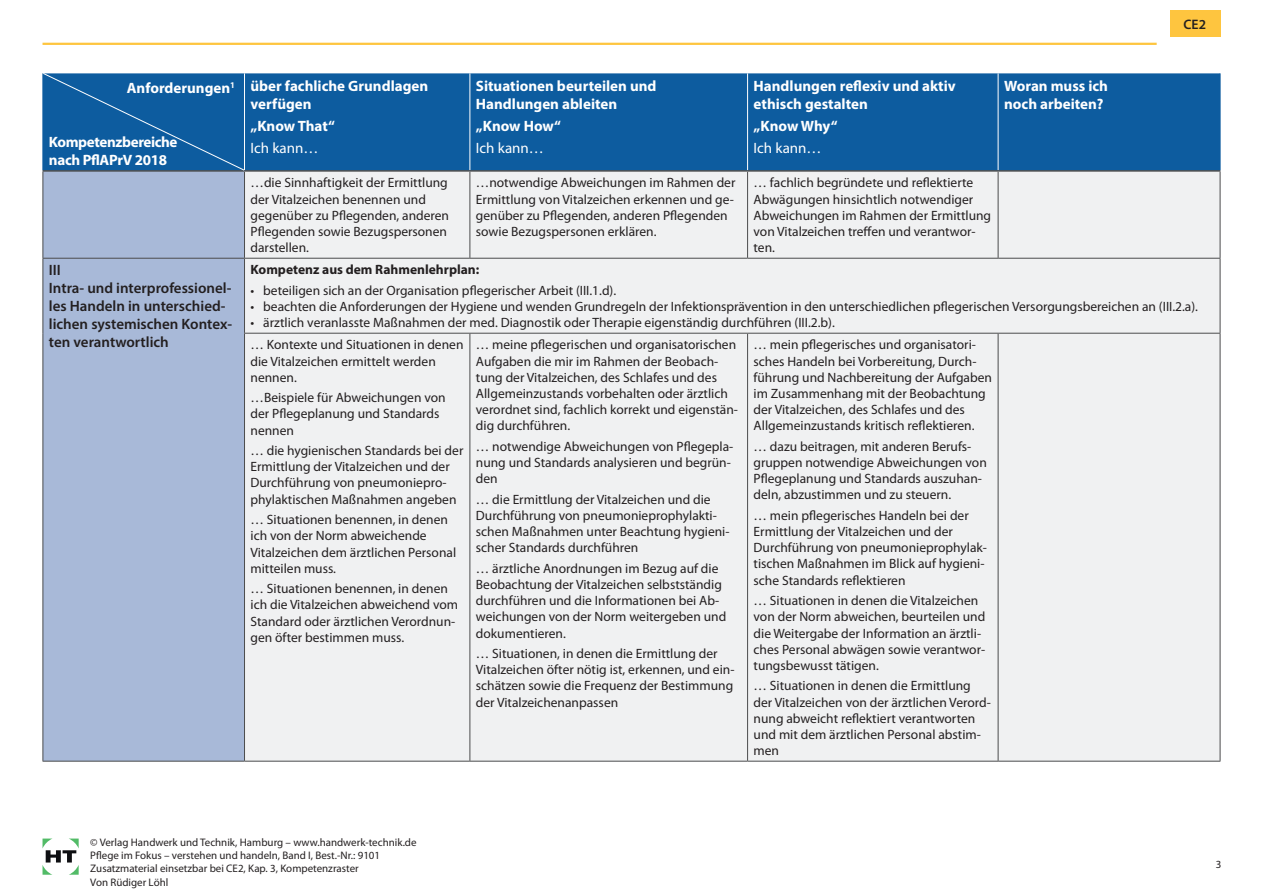
<style>
.page{position:relative;width:1263px;height:893px;background:#fff}
.page>*{position:absolute;margin:0;border:0;box-sizing:border-box;transform-origin:0 0}
.t1{font:700 15px/18px "Myriad Pro";color:#fff}
.t2{font:600 15px/18px "Myriad Pro";color:#231f20}
.t3{font:700 15px/18px "Myriad Pro";letter-spacing:-.025em;color:#fff}
.t4{font:15px "Myriad Pro";color:#fff}
.t5{font:600 13.8px "Myriad Pro";color:#231f20}
.t6{font:13.5px/16.2px "Myriad Pro";color:#231f20}
.t7{font:700 13.5px "Myriad Pro";color:#231f20}
.t8{font:10.95px/13.2px "Myriad Pro";color:#231f20}
</style>
<div class="page">
<svg style="left:43px;top:838px;width:36px;height:37px"></svg>
<div style="left:245px;top:73px;width:975px;height:97px;background:#0d5c9f"></div>
<div style="left:44px;top:172px;width:200px;height:589px;background:#a8b9d8"></div>
<div style="left:245px;top:172px;width:975px;height:589px;background:#f0f1f2"></div>
<hr style="left:43px;top:172px;width:1px;height:86px;background:#4b4c4d">
<hr style="left:244px;top:172px;width:1px;height:86px;background:#4b4c4d">
<hr style="left:469px;top:172px;width:1px;height:86px;background:#4b4c4d">
<hr style="left:747px;top:172px;width:1px;height:86px;background:#4b4c4d">
<hr style="left:998px;top:172px;width:1px;height:86px;background:#4b4c4d">
<hr style="left:1220px;top:172px;width:1px;height:86px;background:#4b4c4d">
<hr style="left:43px;top:258px;width:201px;height:1px;background:#4b4c4d">
<hr style="left:43px;top:259px;width:1px;height:74px;background:#4b4c4d">
<hr style="left:244px;top:258px;width:226px;height:1px;background:#4b4c4d">
<hr style="left:244px;top:259px;width:1px;height:74px;background:#4b4c4d">
<hr style="left:470px;top:258px;width:277px;height:1px;background:#4b4c4d">
<hr style="left:747px;top:258px;width:251px;height:1px;background:#4b4c4d">
<hr style="left:998px;top:258px;width:222px;height:1px;background:#4b4c4d">
<hr style="left:1220px;top:259px;width:1px;height:74px;background:#4b4c4d">
<hr style="left:43px;top:333px;width:1px;height:428px;background:#4b4c4d">
<hr style="left:244px;top:333px;width:226px;height:1px;background:#4b4c4d">
<hr style="left:244px;top:334px;width:1px;height:427px;background:#4b4c4d">
<hr style="left:470px;top:333px;width:277px;height:1px;background:#4b4c4d">
<hr style="left:469px;top:334px;width:1px;height:427px;background:#4b4c4d">
<hr style="left:747px;top:333px;width:251px;height:1px;background:#4b4c4d">
<hr style="left:747px;top:334px;width:1px;height:427px;background:#4b4c4d">
<hr style="left:998px;top:333px;width:222px;height:1px;background:#4b4c4d">
<hr style="left:998px;top:334px;width:1px;height:427px;background:#4b4c4d">
<hr style="left:1220px;top:334px;width:1px;height:427px;background:#4b4c4d">
<hr style="left:43px;top:761px;width:201px;height:1px;background:#4b4c4d">
<hr style="left:244px;top:761px;width:226px;height:1px;background:#4b4c4d">
<hr style="left:470px;top:761px;width:277px;height:1px;background:#4b4c4d">
<hr style="left:747px;top:761px;width:251px;height:1px;background:#4b4c4d">
<hr style="left:998px;top:761px;width:222px;height:1px;background:#4b4c4d">
<hr style="left:469px;top:73px;width:1px;height:97px;background:#fff">
<hr style="left:747px;top:73px;width:1px;height:97px;background:#fff">
<hr style="left:998px;top:73px;width:1px;height:97px;background:#fff">
<hr style="left:1220px;top:73px;width:1px;height:97px;background:#0d5c9f">
<hr style="left:43px;top:170px;width:201px;height:2px;background:#4b4c4d">
<hr style="left:244px;top:170px;width:226px;height:2px;background:#4b4c4d">
<hr style="left:470px;top:170px;width:277px;height:2px;background:#4b4c4d">
<hr style="left:747px;top:170px;width:251px;height:2px;background:#4b4c4d">
<hr style="left:998px;top:170px;width:222px;height:2px;background:#4b4c4d">
<div style="left:43px;top:73px;width:201px;height:97px;background:#0d5c9f"></div>
<hr style="left:43px;top:43px;width:1114px;height:2px;background:#fec53f">
<div style="left:1169px;top:10px;width:51px;height:27px;background:#fec53f"></div>
<p class="t1" style="left:127px;top:78px;width:110px">Anforderungen<sup>1</sup></p>
<p class="t3" style="left:49px;top:132px;width:130px">Kompetenzbereiche nach PflAPrV 2018</p>
<p class="t1" style="left:250px;top:76px;width:179px">über fachliche Grundlagen verfügen</p>
<p class="t1" style="left:250px;top:116px;width:86px">„Know That“</p>
<p class="t4" style="left:250px;top:139px;width:69px">Ich kann…</p>
<p class="t1" style="left:476px;top:76px;width:182px">Situationen beurteilen und<br>Handlungen ableiten</p>
<p class="t1" style="left:476px;top:116px;width:87px">„Know How“</p>
<p class="t4" style="left:476px;top:139px;width:69px">Ich kann…</p>
<p class="t1" style="left:754px;top:76px;width:204px">Handlungen reflexiv und aktiv ethisch gestalten</p>
<p class="t1" style="left:754px;top:116px;width:86px">„Know Why“</p>
<p class="t4" style="left:754px;top:139px;width:69px">Ich kann…</p>
<p class="t6" style="left:250px;top:175px;width:200px">…die Sinnhaftigkeit der Ermittlung der Vitalzeichen benennen und gegenüber zu Pflegenden, anderen<br>Pflegenden sowie Bezugspersonen darstellen.</p>
<p class="t6" style="left:476px;top:175px;width:261px">…notwendige Abweichungen im Rahmen der Ermittlung von Vitalzeichen erkennen und ge&shy;genüber zu Pflegenden, anderen Pflegenden sowie Bezugspersonen erklären.</p>
<p class="t6" style="left:753px;top:175px;width:239px">… fachlich begründete und reflektierte<br>Abwägungen hinsichtlich notwendiger<br>Abweichungen im Rahmen der Ermittlung von Vitalzeichen treffen und verantwor&shy;ten.</p>
<p class="t1" style="left:1004px;top:76px;width:105px">Woran muss ich noch arbeiten?</p>
<p class="t5" style="left:1183px;top:16px;width:24px">CE2</p>
<p class="t2" style="left:49px;top:261px;width:185px">III<br>Intra- und interprofessionel&shy;les Handeln in unterschied&shy;lichen systemischen Kontex&shy;ten verantwortlich</p>
<p class="t7" style="left:250px;top:261px;width:230px">Kompetenz aus dem Rahmenlehrplan:</p>
<p class="t6" style="left:250px;top:282px;width:367px">• beteiligen sich an der Organisation pflegerischer Arbeit (III.1.d).</p>
<p class="t6" style="left:250px;top:298px;width:949px">• beachten die Anforderungen der Hygiene und wenden Grundregeln der Infektionsprävention in den unterschiedlichen pflegerischen Versorgungsbereichen an (III.2.a).</p>
<p class="t6" style="left:250px;top:311px;width:586px;line-height:22.2px">• ärztlich veranlasste Maßnahmen der med. Diagnostik oder Therapie eigenständig durchführen (III.2.b). … Kontexte und Situationen in denen</p>
<p class="t6" style="left:250px;top:353px;width:187px">die Vitalzeichen ermittelt werden nennen.</p>
<p class="t6" style="left:250px;top:389px;width:197px">…Beispiele für Abweichungen von der Pflegeplanung und Standards nennen</p>
<p class="t6" style="left:250px;top:442px;width:214px">… die hygienischen Standards bei der Ermittlung der Vitalzeichen und der Durchführung von pneumoniepro&shy;phylaktischen Maßnahmen angeben</p>
<p class="t6" style="left:250px;top:511px;width:207px">… Situationen benennen, in denen ich von der Norm abweichende<br>Vitalzeichen dem ärztlichen Personal mitteilen muss.</p>
<p class="t6" style="left:250px;top:580px;width:209px">… Situationen benennen, in denen ich die Vitalzeichen abweichend vom Standard oder ärztlichen Verordnun&shy;gen öfter bestimmen muss.</p>
<p class="t6" style="left:476px;top:336px;width:264px">… meine pflegerischen und organisatorischen Aufgaben die mir im Rahmen der Beobach&shy;tung der Vitalzeichen, des Schlafes und des Allgemeinzustands vorbehalten oder ärztlich verordnet sind, fachlich korrekt und eigenstän&shy;dig durchführen.</p>
<p class="t6" style="left:476px;top:438px;width:259px">… notwendige Abweichungen von Pflegepla&shy;nung und Standards analysieren und begrün&shy;den</p>
<p class="t6" style="left:476px;top:491px;width:255px">… die Ermittlung der Vitalzeichen und die Durchführung von pneumonieprophylakti&shy;schen Maßnahmen unter Beachtung hygieni&shy;scher Standards durchführen</p>
<p class="t6" style="left:476px;top:560px;width:252px">… ärztliche Anordnungen im Bezug auf die Beobachtung der Vitalzeichen selbstständig durchführen und die Informationen bei Ab&shy;weichungen von der Norm weitergeben und dokumentieren.</p>
<p class="t6" style="left:476px;top:645px;width:260px">… Situationen, in denen die Ermittlung der Vitalzeichen öfter nötig ist, erkennen, und ein&shy;schätzen sowie die Frequenz der Bestimmung der Vitalzeichenanpassen</p>
<p class="t6" style="left:753px;top:336px;width:240px">… mein pflegerisches und organisatori&shy;sches Handeln bei Vorbereitung, Durch&shy;führung und Nachbereitung der Aufgaben im Zusammenhang mit der Beobachtung der Vitalzeichen, des Schlafes und des Allgemeinzustands kritisch reflektieren.</p>
<p class="t6" style="left:753px;top:438px;width:235px">… dazu beitragen, mit anderen Berufs&shy;gruppen notwendige Abweichungen von Pflegeplanung und Standards auszuhan&shy;deln, abzustimmen und zu steuern.</p>
<p class="t6" style="left:753px;top:507px;width:235px">… mein pflegerisches Handeln bei der Ermittlung der Vitalzeichen und der Durchführung von pneumonieprophylak&shy;tischen Maßnahmen im Blick auf hygieni&shy;sche Standards reflektieren</p>
<p class="t6" style="left:753px;top:592px;width:233px">… Situationen in denen die Vitalzeichen von der Norm abweichen, beurteilen und die Weitergabe der Information an ärztli&shy;ches Personal abwägen sowie verantwor&shy;tungsbewusst tätigen.</p>
<p class="t6" style="left:753px;top:677px;width:239px">… Situationen in denen die Ermittlung der Vitalzeichen von der ärztlichen Verord&shy;nung abweicht reflektiert verantworten und mit dem ärztlichen Personal abstim&shy;men</p>
<p class="t8" style="left:90px;top:836px;width:328px">© Verlag Handwerk und Technik, Hamburg – www.handwerk-technik.de Pflege im Fokus – verstehen und handeln, Band I, Best.-Nr.: 9101<br>Zusatzmaterial einsetzbar bei CE2, Kap. 3, Kompetenzraster<br>Von Rüdiger Löhl</p>
<p class="t8" style="left:1216px;top:858px;width:7px">3</p>
</div>
